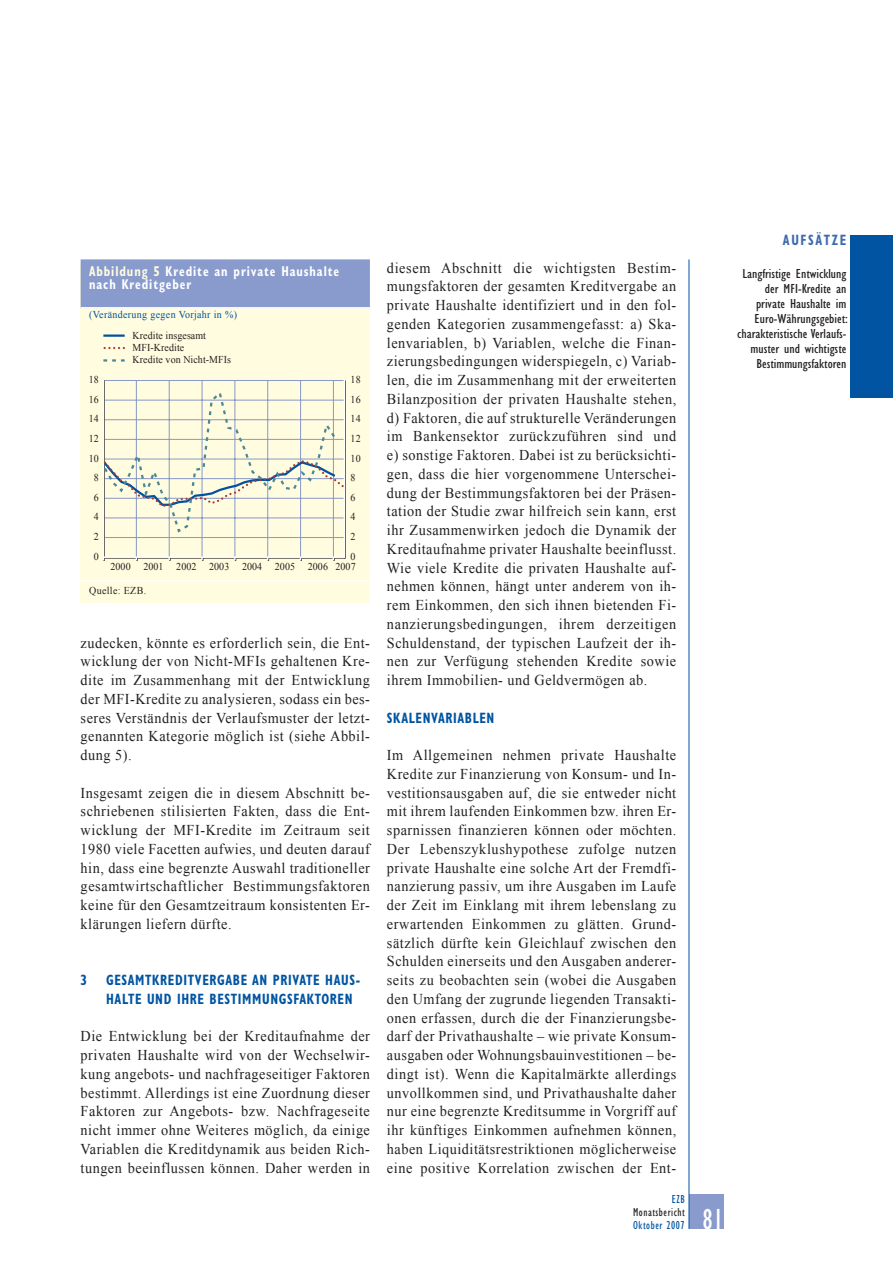
<style>
.page{position:relative;width:893px;height:1263px;background:#fff}
.page>*{position:absolute;margin:0;border:0;box-sizing:border-box;transform-origin:0 0}
.t1{font:condensed 30px "Gill Sans";color:#fff;scale:.95 1}
.t2{font:15px/18.8px "Times New Roman";letter-spacing:.035em;color:#231f20;text-align:justify;scale:.95 1}
.t3{font:700 condensed 15px/18.8px "Gill Sans";letter-spacing:.05em;color:#0054a1;scale:.85 1}
.t4{font:700 condensed 15px "Gill Sans";letter-spacing:.13em;color:#3d6aaf;scale:.85 1}
.t5{font:700 condensed 14.25px/13.5px "Gill Sans";letter-spacing:.075em;color:#fff;scale:.85 1}
.t6{font:condensed 13.5px/15px "Gill Sans";color:#231f20;text-align:right;scale:1.1 1}
.t7{font:condensed 12px "Gill Sans";letter-spacing:.05em;color:#0054a1;scale:.95 1}
.t8{font:condensed 12px "Gill Sans";letter-spacing:.05em;color:#231f20;scale:.95 1}
.t9{font:10.5px/12px "Times New Roman";letter-spacing:.005em;color:#231f20;scale:.95 1}
.t10{font:10.5px "Times New Roman";letter-spacing:.035em;color:#0054a1;scale:.95 1}
.t11{font:10.5px "Times New Roman";letter-spacing:.035em;color:#231f20;scale:.95 1}
.s1{color:#fffcdf}
</style>
<div class="page">
<div style="left:689px;top:1195px;width:34px;height:34px;background:#899bcc"></div>
<hr style="left:688px;top:259px;width:1px;height:970px;background:#0054a1">
<div style="left:850px;top:235px;width:42px;height:163px;background:#0054a1"></div>
<div style="left:81px;top:265px;width:289px;height:338px;background:#fffcdf"></div>
<div style="left:81px;top:259px;width:289px;height:49px;background:#899bcc"></div>
<hr style="left:81px;top:307px;width:289px;height:2px;background:#fff">
<hr style="left:333px;top:380px;width:1px;height:177px;background:#8898c9">
<hr style="left:300px;top:380px;width:1px;height:177px;background:#8898c9">
<hr style="left:267px;top:380px;width:1px;height:177px;background:#8898c9">
<hr style="left:235px;top:380px;width:1px;height:177px;background:#8898c9">
<hr style="left:202px;top:380px;width:1px;height:177px;background:#8898c9">
<hr style="left:169px;top:380px;width:1px;height:177px;background:#8898c9">
<hr style="left:136px;top:380px;width:1px;height:177px;background:#8898c9">
<hr style="left:103px;top:380px;width:241px;height:1px;background:#8898c9">
<hr style="left:103px;top:537px;width:241px;height:1px;background:#8898c9">
<hr style="left:103px;top:381px;width:2px;height:177px;background:#231f20">
<hr style="left:104px;top:557px;width:241px;height:2px;background:#231f20">
<hr style="left:344px;top:381px;width:2px;height:177px;background:#231f20">
<hr style="left:103px;top:334px;width:22px;height:3px;background:#00529f">
<svg style="left:105px;top:347px;width:19px;height:2px"></svg>
<svg style="left:103px;top:359px;width:22px;height:3px"></svg>
<hr style="left:103px;top:380px;width:1px;height:177px;background:#fff">
<hr style="left:103px;top:556px;width:241px;height:2px;background:#fff">
<hr style="left:343px;top:380px;width:2px;height:177px;background:#fff">
<svg style="left:103px;top:389px;width:243px;height:145px"></svg>
<hr style="left:81px;top:580px;width:289px;height:2px;background:#fff">
<p class="t5" style="left:89px;top:266px;width:296px"><span class="s1">Abbildung 5</span> Kredite an private Haushalte nach Kreditgeber</p>
<p class="t10" style="left:89px;top:308px;width:157px">(Veränderung gegen Vorjahr in %)</p>
<p class="t9" style="left:133px;top:330px;width:105px">Kredite insgesamt<br>MFI-Kredite<br>Kredite von Nicht-MFIs</p>
<p class="t9" style="left:89px;top:373px;width:12px">18</p>
<p class="t9" style="left:350px;top:373px;width:12px">18</p>
<p class="t9" style="left:89px;top:393px;width:12px">16</p>
<p class="t9" style="left:350px;top:393px;width:12px">16</p>
<p class="t9" style="left:89px;top:413px;width:12px">14</p>
<p class="t9" style="left:350px;top:413px;width:12px">14</p>
<p class="t9" style="left:89px;top:432px;width:12px">12</p>
<p class="t9" style="left:350px;top:432px;width:12px">12</p>
<p class="t9" style="left:89px;top:452px;width:12px">10</p>
<p class="t9" style="left:350px;top:452px;width:12px">10</p>
<p class="t9" style="left:94px;top:472px;width:7px">8</p>
<p class="t9" style="left:350px;top:472px;width:7px">8</p>
<p class="t9" style="left:94px;top:491px;width:7px">6</p>
<p class="t9" style="left:350px;top:491px;width:7px">6</p>
<p class="t9" style="left:94px;top:511px;width:7px">4</p>
<p class="t9" style="left:350px;top:511px;width:7px">4</p>
<p class="t9" style="left:94px;top:530px;width:7px">2</p>
<p class="t9" style="left:350px;top:530px;width:7px">2</p>
<p class="t9" style="left:94px;top:550px;width:7px">0</p>
<p class="t9" style="left:350px;top:550px;width:7px">0</p>
<p class="t9" style="left:110px;top:560px;width:259px">2000 2001 2002 2003 2004 2005 2006 2007</p>
<p class="t11" style="left:89px;top:584px;width:62px">Quelle: EZB.</p>
<p class="t2" style="left:81px;top:633px;width:306px">zudecken, könnte es erforderlich sein, die Ent&shy;wicklung der von Nicht-MFIs gehaltenen Kre&shy;dite im Zusammenhang mit der Entwicklung der MFI-Kredite zu analysieren, sodass ein bes&shy;seres Verständnis der Verlaufsmuster der letzt&shy;genannten Kategorie möglich ist (siehe Abbil&shy;dung 5).</p>
<p class="t2" style="left:81px;top:783px;width:306px">Insgesamt zeigen die in diesem Abschnitt be&shy;schriebenen stilisierten Fakten, dass die Ent&shy;wicklung der MFI-Kredite im Zeitraum seit 1980 viele Facetten aufwies, und deuten darauf hin, dass eine begrenzte Auswahl traditioneller gesamtwirtschaftlicher Bestimmungsfaktoren keine für den Gesamtzeitraum konsistenten Er&shy;klärungen liefern dürfte.</p>
<p class="t3" style="left:81px;top:972px;width:9px">3</p>
<p class="t3" style="left:106px;top:972px;width:300px">GESAMTKREDITVERGABE AN PRIVATE HAUS-<br>HALTE UND IHRE BESTIMMUNGSFAKTOREN</p>
<p class="t2" style="left:81px;top:1027px;width:306px">Die Entwicklung bei der Kreditaufnahme der privaten Haushalte wird von der Wechselwir&shy;kung angebots- und nachfrageseitiger Faktoren bestimmt. Allerdings ist eine Zuordnung dieser Faktoren zur Angebots- bzw. Nachfrageseite nicht immer ohne Weiteres möglich, da einige Variablen die Kreditdynamik aus beiden Rich&shy;tungen beeinflussen können. Daher werden in</p>
<p class="t2" style="left:387px;top:258px;width:306px">diesem Abschnitt die wichtigsten Bestim&shy;mungsfaktoren der gesamten Kreditvergabe an private Haushalte identifiziert und in den fol&shy;genden Kategorien zusammengefasst: a) Ska&shy;lenvariablen, b) Variablen, welche die Finan&shy;zierungsbedingungen widerspiegeln, c) Variab&shy;len, die im Zusammenhang mit der erweiterten Bilanzposition der privaten Haushalte stehen, d) Faktoren, die auf strukturelle Veränderungen im Bankensektor zurückzuführen sind und e) sonstige Faktoren. Dabei ist zu berücksichti&shy;gen, dass die hier vorgenommene Unterschei&shy;dung der Bestimmungsfaktoren bei der Präsen&shy;tation der Studie zwar hilfreich sein kann, erst ihr Zusammenwirken jedoch die Dynamik der Kreditaufnahme privater Haushalte beeinflusst.<br>Wie viele Kredite die privaten Haushalte auf&shy;nehmen können, hängt unter anderem von ih&shy;rem Einkommen, den sich ihnen bietenden Fi&shy;nanzierungsbedingungen, ihrem derzeitigen Schuldenstand, der typischen Laufzeit der ih&shy;nen zur Verfügung stehenden Kredite sowie ihrem Immobilien- und Geldvermögen ab.</p>
<p class="t3" style="left:387px;top:710px;width:128px">SKALENVARIABLEN</p>
<p class="t2" style="left:387px;top:746px;width:306px">Im Allgemeinen nehmen private Haushalte Kredite zur Finanzierung von Konsum- und In&shy;vestitionsausgaben auf, die sie entweder nicht mit ihrem laufenden Einkommen bzw. ihren Er&shy;sparnissen finanzieren können oder möchten.<br>Der Lebenszyklushypothese zufolge nutzen private Haushalte eine solche Art der Fremdfi&shy;nanzierung passiv, um ihre Ausgaben im Laufe der Zeit im Einklang mit ihrem lebenslang zu erwartenden Einkommen zu glätten. Grund&shy;sätzlich dürfte kein Gleichlauf zwischen den Schulden einerseits und den Ausgaben anderer&shy;seits zu beobachten sein (wobei die Ausgaben den Umfang der zugrunde liegenden Transakti&shy;onen erfassen, durch die der Finanzierungsbe&shy;darf der Privathaushalte – wie private Konsum&shy;ausgaben oder Wohnungsbauinvestitionen – be&shy;dingt ist). Wenn die Kapitalmärkte allerdings unvollkommen sind, und Privathaushalte daher nur eine begrenzte Kreditsumme in Vorgriff auf ihr künftiges Einkommen aufnehmen können, haben Liquiditätsrestriktionen möglicherweise eine positive Korrelation zwischen der Ent-</p>
<p class="t7" style="left:671px;top:1195px;width:15px">EZB</p>
<p class="t8" style="left:633px;top:1208px;width:56px">Monatsbericht</p>
<p class="t7" style="left:633px;top:1221px;width:56px">Oktober 2007</p>
<p class="t4" style="left:783px;top:235px;width:76px">AUFSÄTZE</p>
<p class="t6" style="left:737px;top:267px;width:102px">Langfristige Entwicklung der MFI-Kredite an private Haushalte im<br>Euro-Währungs gebiet: charakteristische Verlaufs&shy;muster und wichtigste<br>Bestimmungsfaktoren</p>
<h1 class="t1" style="left:702px;top:1208px;width:23px">81</h1>
</div>
